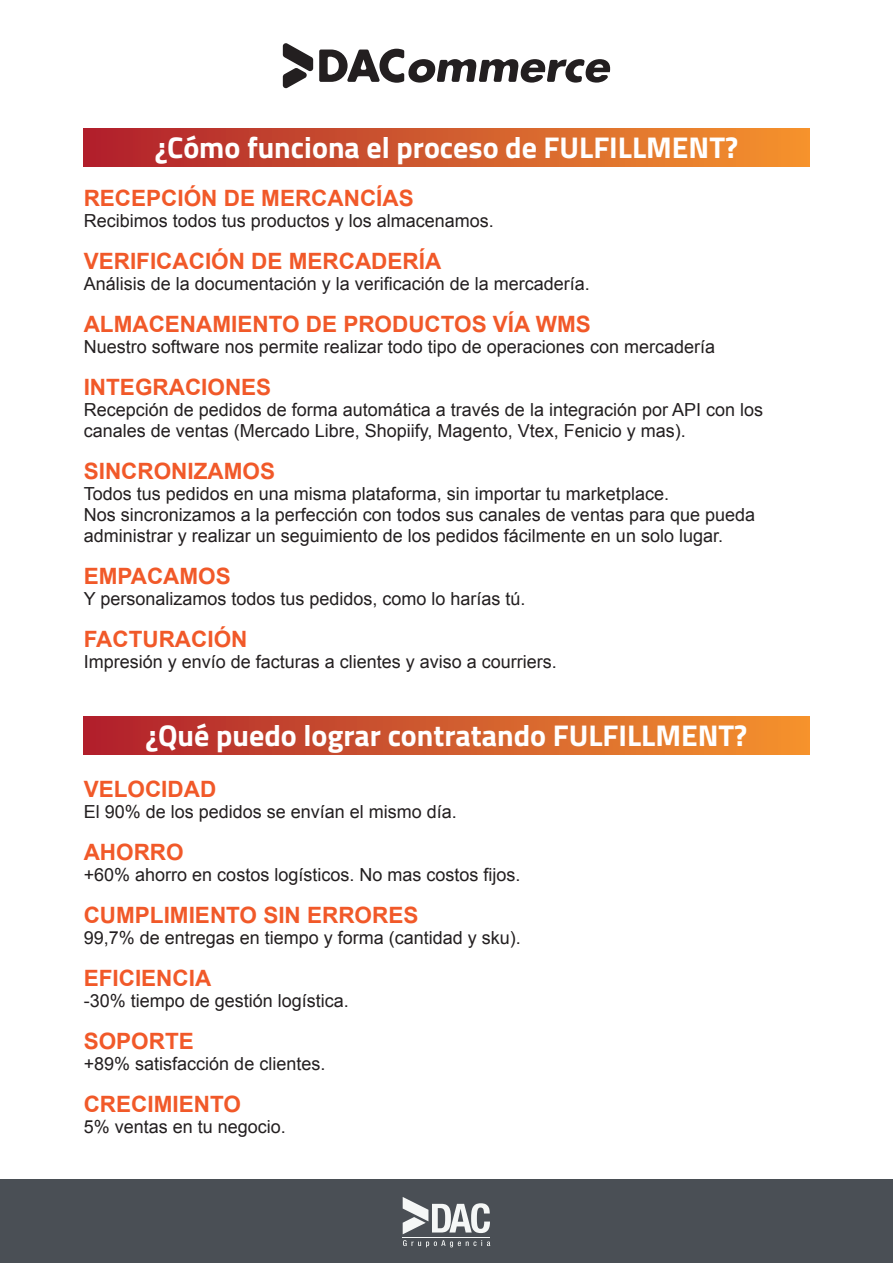
<style>
.page{position:relative;width:893px;height:1263px;background:#fff}
.page>*{position:absolute;margin:0;border:0;box-sizing:border-box;transform-origin:0 0}
.t1{font:700 30px "Titillium Web";color:#fff}
.t2{font:700 22.5px "Arial";color:#f15929}
.t3{font:18px/21px "Arial";color:#231f20}
</style>
<div class="page">
<div style="left:84px;top:128px;width:725px;height:38px;background:linear-gradient(to right,#af212d,#f4952e)"></div>
<div style="left:84px;top:717px;width:725px;height:38px;background:linear-gradient(to right,#af212d,#f4952e)"></div>
<div style="left:0;top:1179px;width:893px;height:84px;background:#4a4f55"></div>
<svg style="left:403px;top:1197px;width:87px;height:37px"></svg>
<svg style="left:403px;top:1240px;width:87px;height:7px"></svg>
<hr style="left:403px;top:1237px;width:87px;height:1px;background:#f5f7f6">
<svg style="left:283px;top:43px;width:328px;height:46px"></svg>
<h1 class="t1" style="left:155px;top:124px;width:585px">¿Cómo funciona el proceso de FULFILLMENT?</h1>
<p class="t2" style="left:84px;top:183px;width:332px">RECEPCIÓN DE MERCANCÍAS</p>
<p class="t3" style="left:84px;top:210px;width:412px">Recibimos todos tus productos y los almacenamos.</p>
<p class="t2" style="left:84px;top:246px;width:359px">VERIFICACIÓN DE MERCADERÍA</p>
<p class="t3" style="left:84px;top:273px;width:508px">Análisis de la documentación y la verificación de la mercadería.</p>
<p class="t2" style="left:84px;top:309px;width:509px">ALMACENAMIENTO DE PRODUCTOS VÍA WMS</p>
<p class="t3" style="left:84px;top:336px;width:633px">Nuestro software nos permite realizar todo tipo de operaciones con mercadería</p>
<p class="t2" style="left:84px;top:372px;width:189px">INTEGRACIONES</p>
<p class="t3" style="left:84px;top:399px;width:681px">Recepción de pedidos de forma automática a través de la integración por API con los canales de ventas (Mercado Libre, Shopiify, Magento, Vtex, Fenicio y mas).</p>
<p class="t2" style="left:84px;top:456px;width:193px">SINCRONIZAMOS</p>
<p class="t3" style="left:84px;top:483px;width:673px">Todos tus pedidos en una misma plataforma, sin importar tu marketplace.<br>Nos sincronizamos a la perfección con todos sus canales de ventas para que pueda administrar y realizar un seguimiento de los pedidos fácilmente en un solo lugar.</p>
<p class="t2" style="left:84px;top:561px;width:149px">EMPACAMOS</p>
<p class="t3" style="left:84px;top:588px;width:443px">Y personalizamos todos tus pedidos, como lo harías tú.</p>
<p class="t2" style="left:84px;top:624px;width:165px">FACTURACIÓN</p>
<p class="t3" style="left:84px;top:651px;width:475px">Impresión y envío de facturas a clientes y aviso a courriers.</p>
<h1 class="t1" style="left:146px;top:713px;width:603px">¿Qué puedo lograr contratando FULFILLMENT?</h1>
<p class="t2" style="left:84px;top:774px;width:134px">VELOCIDAD</p>
<p class="t3" style="left:84px;top:802px;width:375px">El 90% de los pedidos se envían el mismo día.</p>
<p class="t2" style="left:84px;top:837px;width:101px">AHORRO</p>
<p class="t3" style="left:84px;top:865px;width:438px">+60% ahorro en costos logísticos. No mas costos fijos.</p>
<p class="t2" style="left:84px;top:900px;width:336px">CUMPLIMIENTO SIN ERRORES</p>
<p class="t3" style="left:84px;top:928px;width:439px">99,7% de entregas en tiempo y forma (cantidad y sku).</p>
<p class="t2" style="left:84px;top:963px;width:129px">EFICIENCIA</p>
<p class="t3" style="left:84px;top:991px;width:267px">-30% tiempo de gestión logística.</p>
<p class="t2" style="left:84px;top:1026px;width:112px">SOPORTE</p>
<p class="t3" style="left:84px;top:1054px;width:243px">+89% satisfacción de clientes.</p>
<p class="t2" style="left:84px;top:1089px;width:159px">CRECIMIENTO</p>
<p class="t3" style="left:84px;top:1117px;width:204px">5% ventas en tu negocio.</p>
</div>
